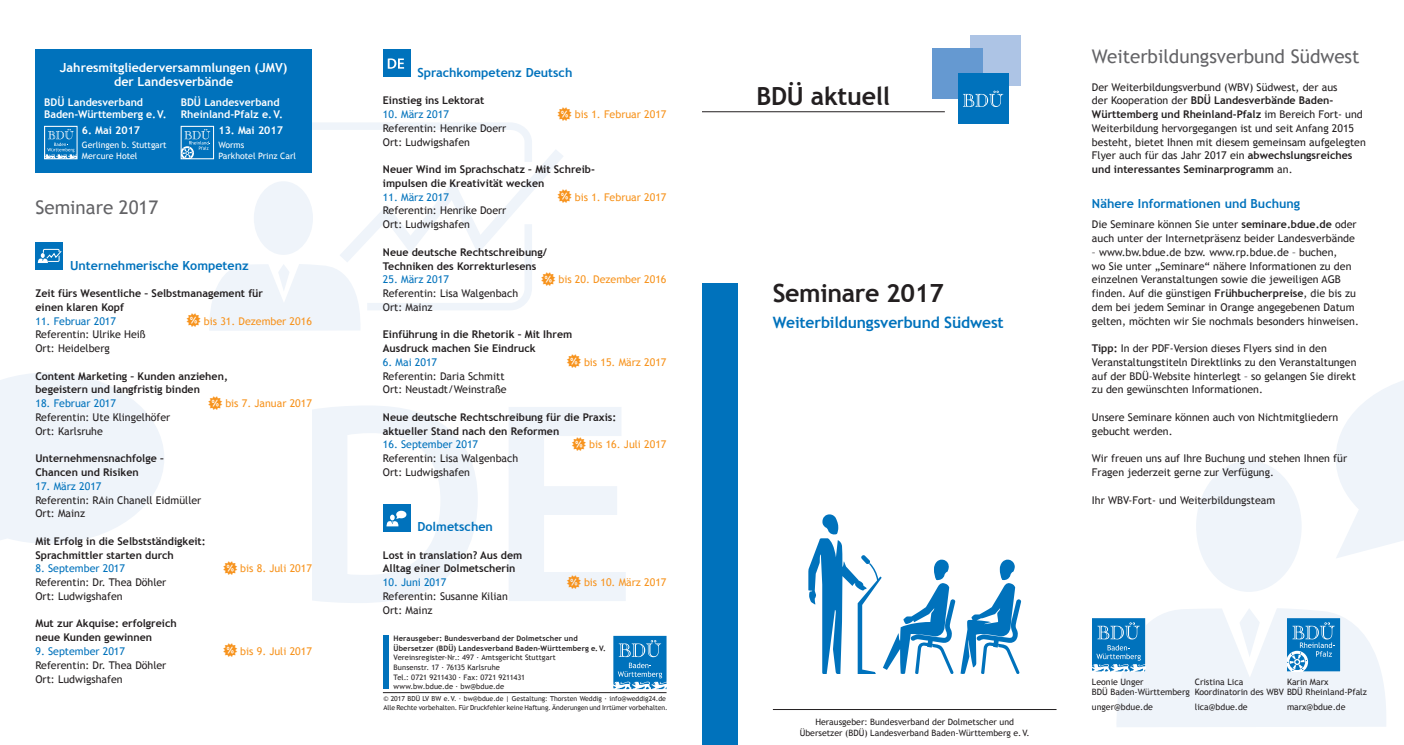
<style>
.page{position:relative;width:1404px;height:745px;background:#fff}
.page>*{position:absolute;margin:0;border:0;box-sizing:border-box;transform-origin:0 0}
.t1{font:700 25px "Trebuchet MS";letter-spacing:-.015em;color:#231f20}
.t2{font:18.75px "Trebuchet MS";color:#636366}
.t3{font:700 15.62px "Trebuchet MS";letter-spacing:-.01em;color:#0072bc}
.t4{font:700 12.5px "Trebuchet MS";color:#0072bc}
.t5{font:700 12.5px/13.8px "Trebuchet MS";color:#fff;text-align:center}
.t6{font:10.62px/13.8px "Trebuchet MS";color:#231f20}
.t7{font:700 10.62px/13.8px "Trebuchet MS";color:#231f20}
.t8{font:10.62px "Trebuchet MS";color:#f7931d}
.t9{font:10.62px "Trebuchet MS";color:#0072bc}
.t10{font:700 10.62px/12.5px "Trebuchet MS";color:#fff}
.t11{font:8.75px/10.5px "Trebuchet MS";color:#231f20}
.t12{font:8.75px/10.5px "Trebuchet MS";color:#fff}
.t13{font:7.5px/9.5px "Trebuchet MS";letter-spacing:.01em;color:#231f20}
.t14{font:700 7.5px/9.5px "Trebuchet MS";letter-spacing:.02em;color:#231f20}
.t15{font:6.88px/8.2px "Trebuchet MS";letter-spacing:-.01em;color:#231f20}
.s1{font-weight:700}
</style>
<div class="page">
<svg style="left:312px;top:406px;width:313px;height:196px;fill:#eff4fa"></svg>
<svg style="left:0;top:373px;width:164px;height:171px;fill:#eff4fa"></svg>
<svg style="left:1111px;top:381px;width:292px;height:345px"></svg>
<hr style="left:702px;top:111px;width:242px;height:1px;background:#231f20">
<div style="left:702px;top:283px;width:35px;height:461px;background:#0072bc"></div>
<hr style="left:772px;top:708px;width:284px;height:1px;background:#231f20">
<div style="left:383px;top:635px;width:5px;height:53px;background:#0072bc"></div>
<hr style="left:383px;top:692px;width:283px;height:1px;background:#231f20">
<div style="left:970px;top:35px;width:50px;height:51px;background:#adc4e5"></div>
<div style="left:932px;top:48px;width:51px;height:51px;background:#6599d1"></div>
<div style="left:957px;top:73px;width:51px;height:51px;background:#0072bc"></div>
<svg style="left:963px;top:91px;width:40px;height:16px"></svg>
<svg style="left:808px;top:514px;width:212px;height:159px"></svg>
<svg style="left:613px;top:635px;width:53px;height:53px;background:#308cc8"></svg>
<svg style="left:1092px;top:617px;width:52px;height:54px;background:#318dc8"></svg>
<svg style="left:1286px;top:617px;width:53px;height:54px;background:#338ec9"></svg>
<div style="left:35px;top:242px;width:28px;height:27px;background:#0072bc"></div>
<svg style="left:38px;top:249px;width:24px;height:14px"></svg>
<div style="left:383px;top:49px;width:27px;height:28px;background:#0072bc"></div>
<svg style="left:388px;top:58px;width:16px;height:11px"></svg>
<div style="left:383px;top:504px;width:27px;height:27px;background:#0072bc"></div>
<svg style="left:386px;top:510px;width:20px;height:16px"></svg>
<div style="left:35px;top:49px;width:277px;height:124px;background:#0072bc"></div>
<svg style="left:46px;top:129px;width:29px;height:28px"></svg>
<div style="left:44px;top:126px;width:33px;height:33px;border:1px solid #fff"></div>
<svg style="left:572px;top:436px;width:14px;height:14px"></svg>
<svg style="left:567px;top:574px;width:13px;height:14px"></svg>
<svg style="left:181px;top:123px;width:382px;height:207px"></svg>
<p class="t5" style="left:60px;top:61px;width:229px">Jahresmitgliederversammlungen (JMV) der Landesverbände</p>
<p class="t10" style="left:44px;top:95px;width:124px">BDÜ Landesverband<br>Baden-Württemberg e.V.</p>
<p class="t10" style="left:82px;top:124px;width:60px">6. Mai 2017</p>
<p class="t12" style="left:82px;top:140px;width:86px">Gerlingen b. Stuttgart<br>Mercure Hotel</p>
<p class="t10" style="left:181px;top:95px;width:104px">BDÜ Landesverband<br>Rheinland-Pfalz e.V.</p>
<p class="t10" style="left:218px;top:124px;width:66px">13. Mai 2017</p>
<p class="t12" style="left:218px;top:140px;width:79px">Worms<br>Parkhotel Prinz Carl</p>
<h2 class="t2" style="left:35px;top:197px;width:124px">Seminare 2017</h2>
<p class="t4" style="left:70px;top:257px;width:180px">Unternehmerische Kompetenz</p>
<p class="t7" style="left:35px;top:286px;width:229px">Zeit fürs Wesentliche – Selbstmanagement für einen klaren Kopf</p>
<p class="t9" style="left:35px;top:314px;width:82px">11. Februar 2017</p>
<p class="t8" style="left:204px;top:314px;width:109px">bis 31. Dezember 2016</p>
<p class="t6" style="left:35px;top:327px;width:112px">Referentin: Ulrike Heiß<br>Ort: Heidelberg</p>
<p class="t7" style="left:35px;top:369px;width:194px">Content Marketing – Kunden anziehen, begeistern und langfristig binden</p>
<p class="t9" style="left:35px;top:397px;width:82px">18. Februar 2017</p>
<p class="t8" style="left:225px;top:397px;width:88px">bis 7. Januar 2017</p>
<p class="t6" style="left:35px;top:410px;width:136px">Referentin: Ute Klingelhöfer<br>Ort: Karlsruhe</p>
<p class="t7" style="left:35px;top:451px;width:130px">Unternehmensnachfolge –<br>Chancen und Risiken</p>
<p class="t9" style="left:35px;top:479px;width:67px">17. März 2017</p>
<p class="t6" style="left:35px;top:492px;width:167px">Referentin: RAin Chanell Eidmüller<br>Ort: Mainz</p>
<p class="t7" style="left:35px;top:534px;width:172px">Mit Erfolg in die Selbstständigkeit:<br>Sprachmittler starten durch</p>
<p class="t9" style="left:35px;top:562px;width:91px">8. September 2017</p>
<p class="t8" style="left:240px;top:562px;width:73px">bis 8. Juli 2017</p>
<p class="t6" style="left:35px;top:575px;width:132px">Referentin: Dr. Thea Döhler<br>Ort: Ludwigshafen</p>
<p class="t7" style="left:35px;top:616px;width:143px">Mut zur Akquise: erfolgreich neue Kunden gewinnen</p>
<p class="t9" style="left:35px;top:644px;width:91px">9. September 2017</p>
<p class="t8" style="left:240px;top:644px;width:73px">bis 9. Juli 2017</p>
<p class="t6" style="left:35px;top:657px;width:132px">Referentin: Dr. Thea Döhler<br>Ort: Ludwigshafen</p>
<p class="t4" style="left:417px;top:64px;width:156px">Sprachkompetenz Deutsch</p>
<p class="t7" style="left:383px;top:94px;width:103px">Einstieg ins Lektorat</p>
<p class="t9" style="left:383px;top:108px;width:67px">10. März 2017</p>
<p class="t8" style="left:575px;top:108px;width:93px">bis 1. Februar 2017</p>
<p class="t6" style="left:383px;top:121px;width:125px">Referentin: Henrike Doerr<br>Ort: Ludwigshafen</p>
<p class="t7" style="left:383px;top:162px;width:212px">Neuer Wind im Sprachschatz – Mit Schreib&shy;impulsen die Kreativität wecken</p>
<p class="t9" style="left:383px;top:190px;width:67px">11. März 2017</p>
<p class="t8" style="left:575px;top:190px;width:93px">bis 1. Februar 2017</p>
<p class="t6" style="left:383px;top:204px;width:125px">Referentin: Henrike Doerr<br>Ort: Ludwigshafen</p>
<p class="t7" style="left:383px;top:245px;width:166px">Neue deutsche Rechtschreibung/<br>Techniken des Korrekturlesens</p>
<p class="t9" style="left:383px;top:273px;width:67px">25. März 2017</p>
<p class="t8" style="left:558px;top:273px;width:109px">bis 20. Dezember 2016</p>
<p class="t6" style="left:383px;top:286px;width:137px">Referentin: Lisa Walgenbach<br>Ort: Mainz</p>
<p class="t7" style="left:383px;top:327px;width:191px">Einführung in die Rhetorik – Mit Ihrem<br>Ausdruck machen Sie Eindruck</p>
<p class="t9" style="left:383px;top:355px;width:56px">6. Mai 2017</p>
<p class="t8" style="left:584px;top:355px;width:84px">bis 15. März 2017</p>
<p class="t6" style="left:383px;top:369px;width:125px">Referentin: Daria Schmitt<br>Ort: Neustadt/Weinstraße</p>
<p class="t7" style="left:383px;top:410px;width:235px">Neue deutsche Rechtschreibung für die Praxis: aktueller Stand nach den Reformen</p>
<p class="t9" style="left:383px;top:438px;width:97px">16. September 2017</p>
<p class="t8" style="left:589px;top:438px;width:79px">bis 16. Juli 2017</p>
<p class="t6" style="left:383px;top:451px;width:137px">Referentin: Lisa Walgenbach<br>Ort: Ludwigshafen</p>
<p class="t4" style="left:417px;top:518px;width:77px">Dolmetschen</p>
<p class="t7" style="left:383px;top:547px;width:141px">Lost in translation? Aus dem<br>Alltag einer Dolmetscherin</p>
<p class="t9" style="left:383px;top:575px;width:65px">10. Juni 2017</p>
<p class="t8" style="left:584px;top:575px;width:84px">bis 10. März 2017</p>
<p class="t6" style="left:383px;top:589px;width:126px">Referentin: Susanne Kilian<br>Ort: Mainz</p>
<p class="t14" style="left:393px;top:633px;width:214px">Herausgeber: Bundesverband der Dolmetscher und<br>Übersetzer (BDÜ) Landesverband Baden-Württemberg e.V.</p>
<p class="t13" style="left:393px;top:652px;width:164px">Vereinsregister-Nr.: 497 · Amtsgericht Stuttgart Bunsenstr. 17 · 76135 Karlsruhe<br>Tel.: 0721 9211430 · Fax: 0721 9211431 www.bw.bdue.de · bw@bdue.de</p>
<p class="t15" style="left:383px;top:694px;width:286px">© 2017 BDÜ LV BW e.V. · bw@bdue.de | Gestaltung: Thorsten Weddig · info@weddig24.de<br>Alle Rechte vorbehalten. Für Druckfehler keine Haftung. Änderungen und Irrtümer vorbehalten.</p>
<h1 class="t1" style="left:756px;top:81px;width:135px">BDÜ aktuell</h1>
<h1 class="t1" style="left:772px;top:277px;width:172px">Seminare 2017</h1>
<h3 class="t3" style="left:772px;top:312px;width:232px">Weiterbildungsverbund Südwest</h3>
<h2 class="t2" style="left:1091px;top:45px;width:269px">Weiterbildungsverbund Südwest</h2>
<p class="t6" style="left:1091px;top:80px;width:275px">Der Weiterbildungsverbund (WBV) Südwest, der aus<br>der Kooperation der <span class="s1">BDÜ Landesverbände Baden-Württemberg und Rheinland-Pfalz</span> im Bereich Fort- und Weiterbildung hervorgegangen ist und seit Anfang 2015 besteht, bietet Ihnen mit diesem gemeinsam aufgelegten Flyer auch für das Jahr 2017 ein <span class="s1">abwechslungsreiches und interessantes Seminarprogramm</span> an.</p>
<p class="t4" style="left:1091px;top:196px;width:210px">Nähere Informationen und Buchung</p>
<p class="t6" style="left:1091px;top:217px;width:266px">Die Seminare können Sie unter <span class="s1">seminare.bdue.de</span> oder auch unter der Internetpräsenz beider Landesverbände</p>
<p class="t6" style="left:1091px;top:245px;width:268px">– www.bw.bdue.de bzw. www.rp.bdue.de – buchen,<br>wo Sie unter „Seminare“ nähere Informationen zu den einzelnen Veranstaltungen sowie die jeweiligen AGB finden. Auf die günstigen <span class="s1">Frühbucherpreise</span>, die bis zu dem bei jedem Seminar in Orange angegebenen Datum gelten, möchten wir Sie nochmals besonders hinweisen.</p>
<p class="t6" style="left:1091px;top:341px;width:266px"><span class="s1">Tipp:</span> In der PDF-Version dieses Flyers sind in den Veranstaltungstiteln Direktlinks zu den Veranstaltungen auf der BDÜ-Website hinterlegt – so gelangen Sie direkt zu den gewünschten Informationen.</p>
<p class="t6" style="left:1091px;top:410px;width:248px">Unsere Seminare können auch von Nichtmitgliedern gebucht werden.</p>
<p class="t6" style="left:1091px;top:451px;width:257px">Wir freuen uns auf Ihre Buchung und stehen Ihnen für<br>Fragen jederzeit gerne zur Verfügung.</p>
<p class="t6" style="left:1091px;top:492px;width:185px">Ihr WBV-Fort- und Weiterbildungsteam</p>
<p class="t11" style="left:799px;top:716px;width:231px;text-align:center">Herausgeber: Bundesverband der Dolmetscher und<br>Übersetzer (BDÜ) Landesverband Baden-Württemberg e.V.</p>
<p class="t11" style="left:1194px;top:676px;width:174px">Cristina Lica<br>Koordinatorin des WBV BDÜ Rheinland-Pfalz</p>
<p class="t11" style="left:1194px;top:700px;width:54px">lica@bdue.de</p>
<p class="t11" style="left:1091px;top:676px;width:99px">Leonie Unger<br>BDÜ Baden-Württemberg</p>
<p class="t11" style="left:1091px;top:700px;width:63px">unger@bdue.de</p>
<p class="t11" style="left:1286px;top:676px;width:43px">Karin Marx</p>
<p class="t11" style="left:1286px;top:700px;width:60px">marx@bdue.de</p>
</div>
